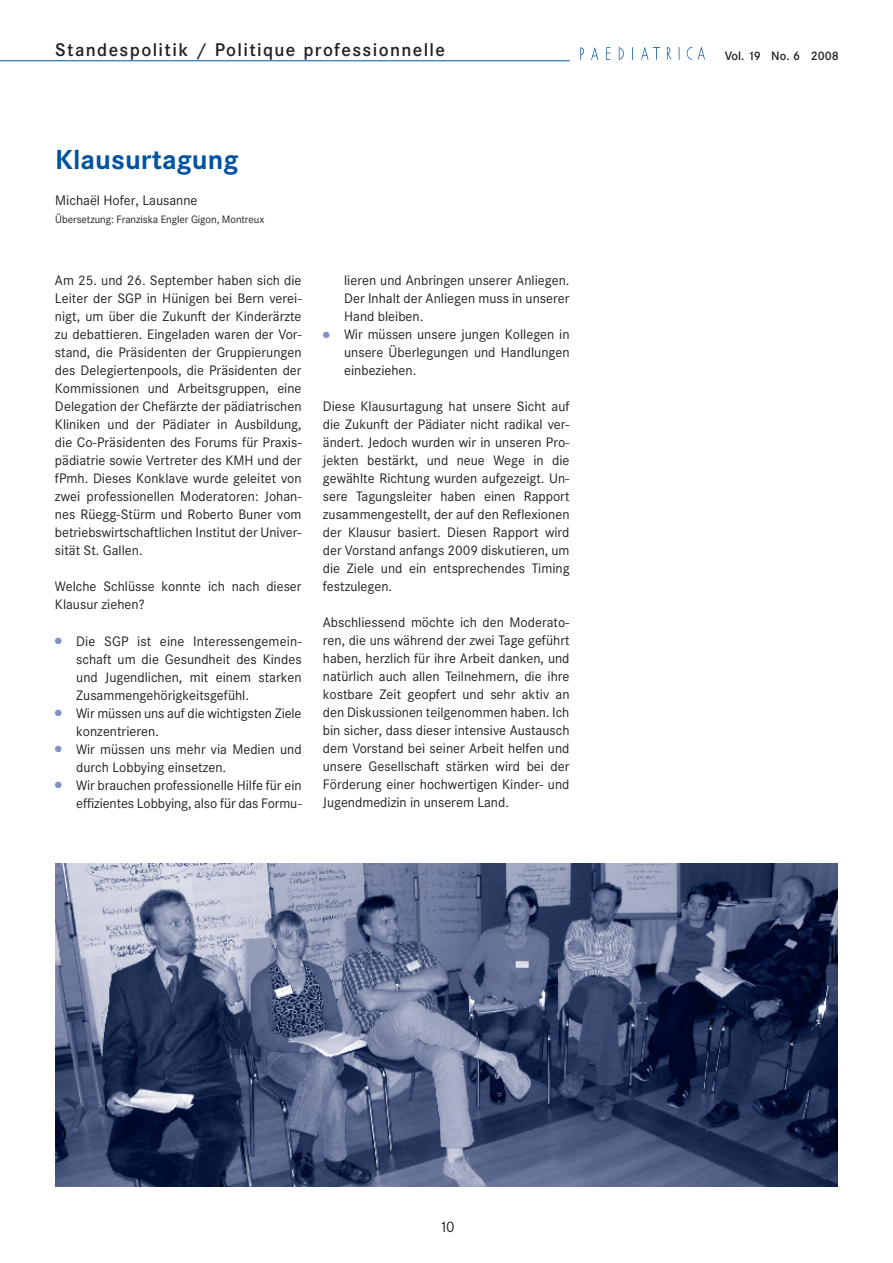
<style>
.page{position:relative;width:893px;height:1263px;background:#fff}
.page>*{position:absolute;margin:0;border:0;box-sizing:border-box;transform-origin:0 0}
.t1{font:700 27px "Corporate SBQ";color:#0153a0}
.t2{font:500 18px "Corporate SBQ";letter-spacing:.075em;color:#231f20}
.t3{font:15px "Corporate SBQ";color:#231f20}
.t4{font:13.5px/18px "Corporate SBQ";color:#231f20;text-align:justify}
.t5{font:500 12px "Corporate SBQ";color:#231f20}
.t6{font:10.5px "Corporate SBQ";letter-spacing:-.005em;color:#231f20}
.s1{color:#7e92c6}
</style>
<div class="page">
<img style="left:580px;top:47px;width:125px;height:14px">
<hr style="left:0;top:60px;width:570px;height:1px;background:#0153a0">
<img style="left:55px;top:864px;width:782px;height:322px">
<h2 class="t2" style="left:55px;top:38px;width:391px">Standespolitik / Politique professionnelle</h2>
<h1 class="t1" style="left:55px;top:143px;width:185px">Klausurtagung</h1>
<p class="t4" style="left:55px;top:192px;width:144px">Michaël Hofer, Lausanne</p>
<p class="t6" style="left:55px;top:214px;width:211px">Übersetzung: Franziska Engler Gigon, Montreux</p>
<p class="t4" style="left:55px;top:272px;width:248px">Am 25. und 26. September haben sich die Leiter der SGP in Hünigen bei Bern verei&shy;nigt, um über die Zukunft der Kinderärzte zu debattieren. Eingeladen waren der Vor&shy;stand, die Präsidenten der Gruppierungen des Delegiertenpools, die Präsidenten der Kommissionen und Arbeitsgruppen, eine Delegation der Chefärzte der pädiatrischen Kliniken und der Pädiater in Ausbildung, die Co-Präsidenten des Forums für Praxis&shy;pädiatrie sowie Vertreter des KMH und der fPmh. Dieses Konklave wurde geleitet von zwei professionellen Moderatoren: Johan&shy;nes Rüegg-Stürm und Roberto Buner vom betriebswirtschaftlichen Institut der Univer&shy;sität St. Gallen.</p>
<p class="t4" style="left:55px;top:578px;width:248px">Welche Schlüsse konnte ich nach dieser<br>Klausur ziehen?</p>
<p class="t4" style="left:76px;top:632px;width:227px;text-indent:-21px"><span class="s1">●</span> Die SGP ist eine Interessengemein&shy;schaft um die Gesundheit des Kindes und Jugendlichen, mit einem starken Zusammengehörigkeitsgefühl.</p>
<p class="t4" style="left:76px;top:704px;width:227px;text-indent:-21px"><span class="s1">●</span> Wir müssen uns auf die wichtigsten Ziele konzentrieren.</p>
<p class="t4" style="left:76px;top:740px;width:227px;text-indent:-21px"><span class="s1">●</span> Wir müssen uns mehr via Medien und durch Lobbying einsetzen.</p>
<p class="t4" style="left:55px;top:776px;width:248px;text-align:right"><span class="s1">●</span> Wir brauchen professionelle Hilfe für ein effizientes Lobbying, also für das Formu-</p>
<p class="t4" style="left:344px;top:272px;width:227px">lieren und Anbringen unserer Anliegen.<br>Der Inhalt der Anliegen muss in unserer Hand bleiben.</p>
<p class="t4" style="left:344px;top:326px;width:227px;text-indent:-21px"><span class="s1">●</span> Wir müssen unsere jungen Kollegen in unsere Überlegungen und Handlungen einbeziehen.</p>
<p class="t4" style="left:323px;top:398px;width:248px">Diese Klausurtagung hat unsere Sicht auf die Zukunft der Pädiater nicht radikal ver&shy;ändert. Jedoch wurden wir in unseren Pro&shy;jekten bestärkt, und neue Wege in die gewählte Richtung wurden aufgezeigt. Un&shy;sere Tagungsleiter haben einen Rapport zusammengestellt, der auf den Reflexionen der Klausur basiert. Diesen Rapport wird der Vorstand anfangs 2009 diskutieren, um die Ziele und ein entsprechendes Timing festzulegen.</p>
<p class="t4" style="left:323px;top:614px;width:248px">Abschliessend möchte ich den Moderato&shy;ren, die uns während der zwei Tage geführt haben, herzlich für ihre Arbeit danken, und natürlich auch allen Teilnehmern, die ihre kostbare Zeit geopfert und sehr aktiv an den Diskussionen teilgenommen haben. Ich bin sicher, dass dieser intensive Austausch dem Vorstand bei seiner Arbeit helfen und unsere Gesellschaft stärken wird bei der Förderung einer hochwertigen Kinder- und Jugendmedizin in unserem Land.</p>
<p class="t5" style="left:725px;top:49px;width:116px">Vol. 19 No. 6 2008</p>
<p class="t3" style="left:439px;top:1218px;width:17px">10</p>
</div>
